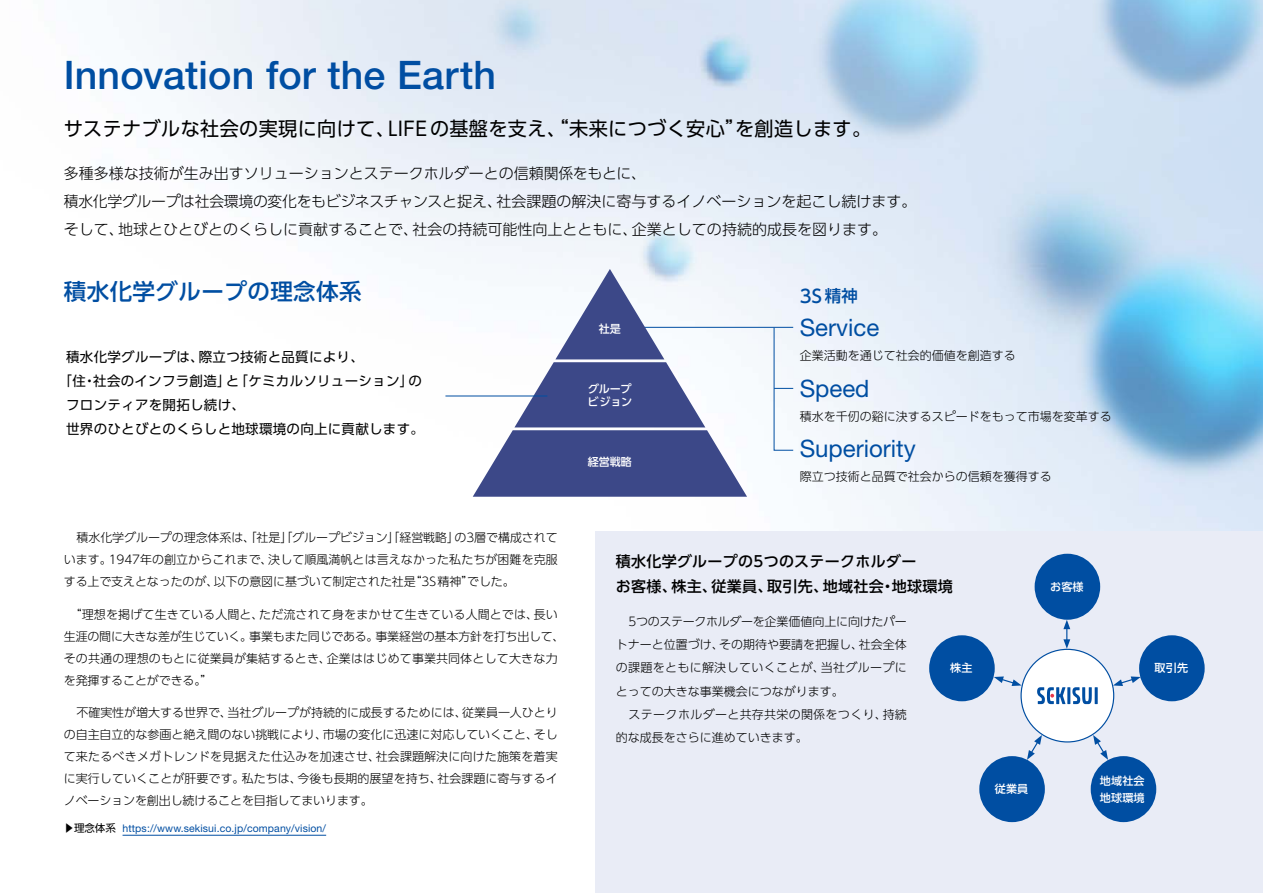
<style>
.page{position:relative;width:1263px;height:893px;background:#fff}
.page>*{position:absolute;margin:0;border:0;box-sizing:border-box;transform-origin:0 0}
.t1{font:500 39.3px "Helvetica Neue LT Pro";letter-spacing:.005em;color:#004ea2}
.t2{font:24px "Helvetica Neue LT Pro";color:#004ea2}
.t3{font:500 22.5px "UD Shin Go Pro";letter-spacing:.02em;color:#004ea2}
.t4{font:19.5px "UD Shin Go Pro";letter-spacing:.02em;color:#000}
.t5{font:500 18px "UD Shin Go Pro";color:#004ea2}
.t6{font:300 15px/28.3px "UD Shin Go Pro";color:#000}
.t7{font:500 15px/25.5px "UD Shin Go Pro";letter-spacing:.02em;color:#000}
.t8{font:13.5px "UD Shin Go Pro";letter-spacing:.02em;color:#000}
.t9{font:300 12px/22px "UD Shin Go Pro";color:#000;text-align:justify}
.t10{font:500 11.1px/16.5px "UD Shin Go Pro";letter-spacing:.02em;color:#fff}
.t11{font:500 11.1px/13px "UD Shin Go Pro";letter-spacing:-.02em;color:#fff}
.t12{font:10.5px "Helvetica Neue LT Pro";letter-spacing:.01em;color:#004ea2}
.s1{font-size:16.5px}
.s2{font-family:"UD Shin Go Pro";color:#000}
</style>
<div class="page">
<img style="left:122px;top:0;width:1141px;height:836px">
<div style="left:595px;top:531px;width:668px;height:362px;background:#e9ecf6"></div>
<hr style="left:644px;top:327px;width:149px;height:1px;background:#004ea2">
<svg style="left:773px;top:327px;width:21px;height:124px"></svg>
<svg style="left:473px;top:269px;width:274px;height:228px"></svg>
<hr style="left:445px;top:396px;width:102px;height:1px;background:#004ea2">
<div style="left:1021px;top:649px;width:93px;height:93px;background:#fff;border-radius:50%"></div>
<div style="left:1035px;top:554px;width:65px;height:66px;background:#004ea2;border-radius:50%"></div>
<div style="left:929px;top:635px;width:66px;height:66px;background:#004ea2;border-radius:50%"></div>
<div style="left:979px;top:756px;width:66px;height:66px;background:#004ea2;border-radius:50%"></div>
<div style="left:1091px;top:756px;width:65px;height:66px;background:#004ea2;border-radius:50%"></div>
<div style="left:1139px;top:635px;width:66px;height:66px;background:#004ea2;border-radius:50%"></div>
<hr style="left:1067px;top:687px;width:3px;height:17px;background:#004ea2">
<hr style="left:1095px;top:687px;width:3px;height:17px;background:#004ea2">
<svg style="left:1072px;top:687px;width:20px;height:17px"></svg>
<svg style="left:1037px;top:687px;width:28px;height:17px"></svg>
<svg style="left:1063px;top:620px;width:7px;height:29px"></svg>
<svg style="left:994px;top:676px;width:27px;height:10px"></svg>
<svg style="left:1027px;top:735px;width:15px;height:25px"></svg>
<svg style="left:1093px;top:735px;width:15px;height:25px"></svg>
<svg style="left:1113px;top:676px;width:28px;height:10px"></svg>
<hr style="left:123px;top:835px;width:203px;height:1px;background:#004ea2">
<h1 class="t1" style="left:64px;top:51px;width:434px">Innovation for the Earth</h1>
<h3 class="t4" style="left:64px;top:113px;width:809px">サステナブルな社会の実現に向けて、LIFEの基盤を支え、“未来につづく安心”を創造します。</h3>
<p class="t6" style="left:64px;top:158px;width:854px">多種多様な技術が生み出すソリューションとステークホルダーとの信頼関係をもとに、<br>積水化学グループは社会環境の変化をもビジネスチャンスと捉え、社会課題の解決に寄与するイノベーションを起こし続けます。そして、地球とひとびとのくらしに貢献することで、社会の持続可能性向上とともに、企業としての持続的成長を図ります。</p>
<h3 class="t3" style="left:64px;top:273px;width:299px">積水化学グループの理念体系</h3>
<h3 class="t5" style="left:800px;top:281px;width:60px">3S<span class="s1">精神</span></h3>
<p class="t8" style="left:66px;top:346px;width:299px">積水化学グループは、際立つ技術と品質により、</p>
<p class="t8" style="left:59px;top:370px;width:365px">「住・社会のインフラ創造」と「ケミカルソリューション」の</p>
<p class="t8" style="left:66px;top:394px;width:180px">フロンティアを開拓し続け、</p>
<p class="t8" style="left:66px;top:418px;width:359px">世界のひとびとのくらしと地球環境の向上に貢献します。</p>
<p class="t10" style="left:599px;top:320px;width:24px">社是</p>
<p class="t11" style="left:587px;top:382px;width:46px">グループビジョン</p>
<p class="t10" style="left:588px;top:453px;width:46px">経営戦略</p>
<h2 class="t2" style="left:800px;top:313px;width:81px">Service</h2>
<p class="t9" style="left:800px;top:344px;width:217px">企業活動を通じて社会的価値を創造する</p>
<h2 class="t2" style="left:800px;top:373px;width:71px">Speed</h2>
<p class="t9" style="left:800px;top:405px;width:313px">積水を千仞の谿に決するスピードをもって市場を変革する</p>
<h2 class="t2" style="left:800px;top:434px;width:117px">Superiority</h2>
<p class="t9" style="left:800px;top:465px;width:253px">際立つ技術と品質で社会からの信頼を獲得する</p>
<p class="t9" style="left:64px;top:526px;width:495px;text-indent:13px">積水化学グループの理念体系は、「社是」「グループビジョン」「経営戦略」の3層で構成されています。1947年の創立からこれまで、決して順風満帆とは言えなかった私たちが困難を克服する上で支えとなったのが、以下の意図に基づいて制定された社是“3S精神”でした。</p>
<p class="t9" style="left:64px;top:602px;width:502px;text-align:left;text-indent:6px">“理想を掲げて生きている人間と、ただ流されて身をまかせて生きている人間とでは、長い生涯の間に大きな差が生じていく。事業もまた同じである。事業経営の基本方針を打ち出して、その共通の理想のもとに従業員が集結するとき、企業ははじめて事業共同体として大きな力を発揮することができる。”</p>
<p class="t9" style="left:64px;top:701px;width:496px;text-indent:13px">不確実性が増大する世界で、当社グループが持続的に成長するためには、従業員一人ひとりの自主自立的な参画と絶え間のない挑戦により、市場の変化に迅速に対応していくこと、そして来たるべきメガトレンドを見据えた仕込みを加速させ、社会課題解決に向けた施策を着実に実行していくことが肝要です。私たちは、今後も長期的展望を持ち、社会課題に寄与するイノベーションを創出し続けることを目指してまいります。</p>
<p class="t12" style="left:64px;top:822px;width:264px"><span class="s2">▶︎理念体系</span> https://www.sekisui.co.jp/company/vision/</p>
<p class="t7" style="left:616px;top:548px;width:338px">積水化学グループの5つのステークホルダー<br>お客様、株主、従業員、取引先、地域社会・地球環境</p>
<p class="t9" style="left:616px;top:609px;width:293px;line-height:23.2px;text-indent:13px">5つのステークホルダーを企業価値向上に向けたパートナーと位置づけ、その期待や要請を把握し、社会全体の課題をともに解決していくことが、当社グループにとっての大きな事業機会につながります。</p>
<p class="t9" style="left:616px;top:702px;width:293px;line-height:23.2px;text-indent:13px">ステークホルダーと共存共栄の関係をつくり、持続的な成長をさらに進めていきます。</p>
<p class="t10" style="left:950px;top:660px;width:24px">株主</p>
<p class="t10" style="left:1050px;top:578px;width:35px">お客様</p>
<p class="t10" style="left:1154px;top:660px;width:35px">取引先</p>
<p class="t10" style="left:995px;top:780px;width:35px">従業員</p>
<p class="t10" style="left:1100px;top:772px;width:46px">地域社会地球環境</p>
</div>
